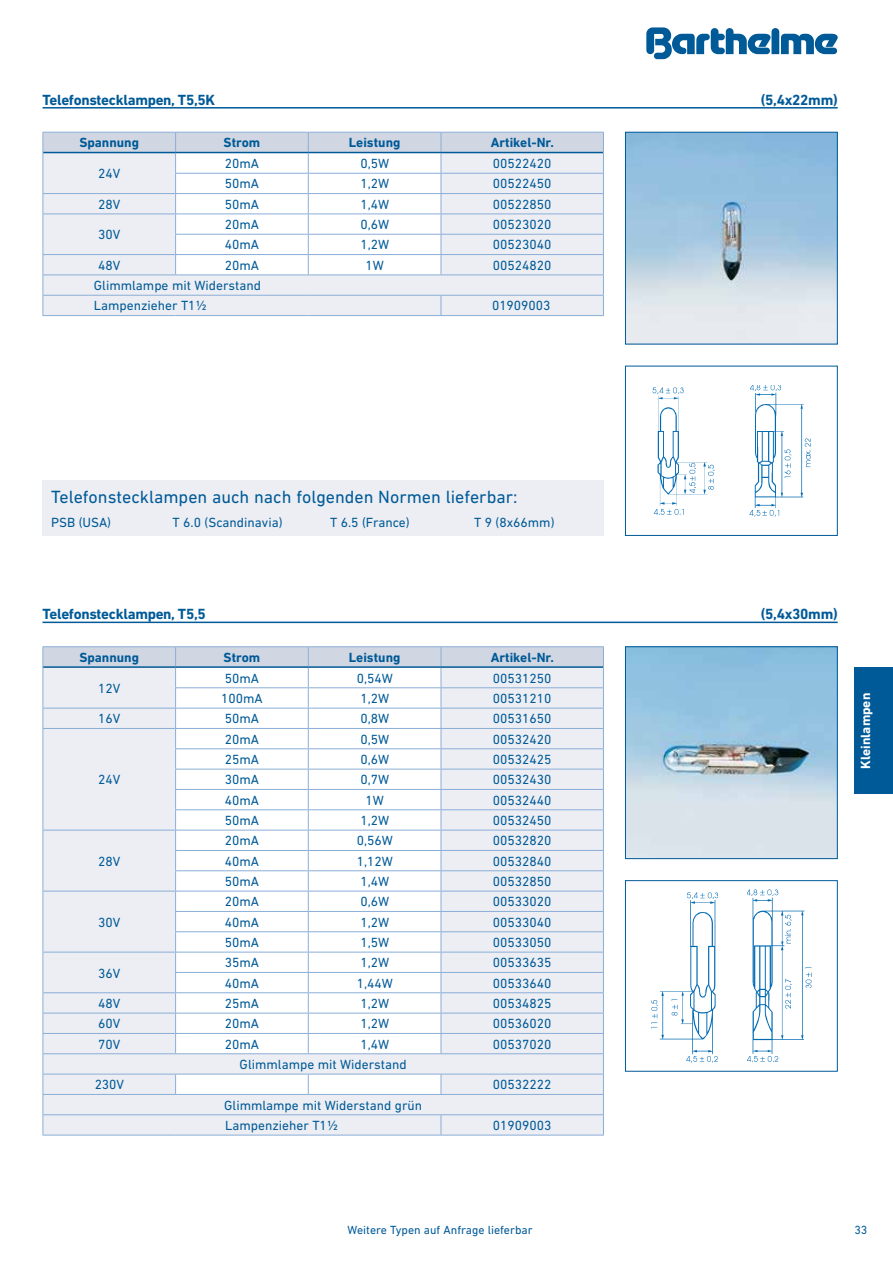
<style>
.page{position:relative;width:893px;height:1263px;background:#fff}
.page>*{position:absolute;margin:0;border:0;box-sizing:border-box;transform-origin:0 0}
.t1{font:18px "DIN Next LT Pro";color:#005a98}
.t2{font:700 15px "DIN Next LT Pro";letter-spacing:-.02em;color:#005a98}
.t3{font:13.5px/20.4px "DIN Next LT Pro";color:#005a98}
.t4{font:700 13.5px "DIN Next LT Pro";color:#005a98}
.t5{font:700 13.5px "DIN Next LT Pro";color:#fff}
.t6{font:12px "DIN Next LT Pro";color:#005a98}
</style>
<div class="page">
<svg style="left:646px;top:27px;width:192px;height:32px"></svg>
<div style="left:854px;top:668px;width:39px;height:126px;background:#005a98"></div>
<img style="left:652px;top:387px;width:62px;height:128px">
<img style="left:749px;top:385px;width:61px;height:131px">
<div style="left:625px;top:366px;width:213px;height:170px;border:1px solid #005a98"></div>
<img style="left:627px;top:134px;width:209px;height:208px">
<div style="left:625px;top:132px;width:213px;height:212px;border:1px solid #005a98"></div>
<hr style="left:43px;top:107px;width:795px;height:2px;background:#005a98">
<hr style="left:43px;top:315px;width:133px;height:1px;background:#8baed7">
<hr style="left:176px;top:315px;width:132px;height:1px;background:#8baed7">
<hr style="left:308px;top:315px;width:133px;height:1px;background:#8baed7">
<hr style="left:441px;top:315px;width:163px;height:1px;background:#8baed7">
<svg style="left:43px;top:132px;width:561px;height:183px"></svg>
<div style="left:43px;top:481px;width:561px;height:55px;background:#eceef3"></div>
<img style="left:652px;top:893px;width:66px;height:169px">
<img style="left:747px;top:889px;width:64px;height:173px">
<div style="left:625px;top:880px;width:213px;height:191px;border:1px solid #005a98"></div>
<hr style="left:43px;top:622px;width:795px;height:1px;background:#005a98">
<img style="left:627px;top:648px;width:209px;height:209px">
<div style="left:625px;top:646px;width:213px;height:213px;border:1px solid #005a98"></div>
<hr style="left:43px;top:646px;width:133px;height:1px;background:#8baed7">
<hr style="left:176px;top:646px;width:132px;height:1px;background:#8baed7">
<hr style="left:308px;top:646px;width:133px;height:1px;background:#8baed7">
<hr style="left:441px;top:646px;width:163px;height:1px;background:#8baed7">
<hr style="left:43px;top:1135px;width:133px;height:1px;background:#8baed7">
<hr style="left:176px;top:1135px;width:132px;height:1px;background:#8baed7">
<hr style="left:308px;top:1135px;width:133px;height:1px;background:#8baed7">
<hr style="left:441px;top:1135px;width:163px;height:1px;background:#8baed7">
<svg style="left:43px;top:647px;width:561px;height:488px"></svg>
<p class="t2" style="left:43px;top:91px;width:174px">Telefonstecklampen, T5,5K</p>
<p class="t2" style="left:761px;top:91px;width:78px">(5,4x22mm)</p>
<p class="t4" style="left:79px;top:135px;width:61px">Spannung</p>
<p class="t4" style="left:224px;top:135px;width:38px">Strom</p>
<p class="t4" style="left:349px;top:135px;width:53px">Leistung</p>
<p class="t4" style="left:491px;top:135px;width:65px">Artikel-Nr.</p>
<p class="t3" style="left:98px;top:163px;width:24px">24V</p>
<p class="t3" style="left:225px;top:153px;width:36px">20mA</p>
<p class="t3" style="left:360px;top:153px;width:30px">0,5W</p>
<p class="t3" style="left:493px;top:153px;width:60px">00522420</p>
<p class="t3" style="left:225px;top:174px;width:36px">50mA</p>
<p class="t3" style="left:360px;top:174px;width:30px">1,2W</p>
<p class="t3" style="left:493px;top:174px;width:60px">00522450</p>
<p class="t3" style="left:98px;top:194px;width:24px">28V</p>
<p class="t3" style="left:225px;top:194px;width:36px">50mA</p>
<p class="t3" style="left:360px;top:194px;width:30px">1,4W</p>
<p class="t3" style="left:493px;top:194px;width:60px">00522850</p>
<p class="t3" style="left:98px;top:224px;width:24px">30V</p>
<p class="t3" style="left:225px;top:214px;width:36px">20mA</p>
<p class="t3" style="left:360px;top:214px;width:30px">0,6W</p>
<p class="t3" style="left:493px;top:214px;width:60px">00523020</p>
<p class="t3" style="left:225px;top:234px;width:36px">40mA</p>
<p class="t3" style="left:360px;top:234px;width:30px">1,2W</p>
<p class="t3" style="left:493px;top:234px;width:60px">00523040</p>
<p class="t3" style="left:98px;top:255px;width:24px">48V</p>
<p class="t3" style="left:225px;top:255px;width:36px">20mA</p>
<p class="t3" style="left:366px;top:255px;width:20px">1W</p>
<p class="t3" style="left:493px;top:255px;width:60px">00524820</p>
<p class="t3" style="left:94px;top:275px;width:169px">Glimmlampe mit Widerstand<br>Lampenzieher T1½</p>
<p class="t3" style="left:492px;top:295px;width:60px">01909003</p>
<h1 class="t1" style="left:51px;top:486px;width:468px">Telefonstecklampen auch nach folgenden Normen lieferbar:</h1>
<p class="t3" style="left:51px;top:512px;width:62px">PSB (USA)</p>
<p class="t3" style="left:173px;top:512px;width:111px">T 6.0 (Scandinavia)</p>
<p class="t3" style="left:330px;top:512px;width:81px">T 6.5 (France)</p>
<p class="t3" style="left:474px;top:512px;width:82px">T 9 (8x66mm)</p>
<p class="t2" style="left:43px;top:605px;width:165px">Telefonstecklampen, T5,5</p>
<p class="t2" style="left:761px;top:605px;width:78px">(5,4x30mm)</p>
<p class="t4" style="left:79px;top:649px;width:61px">Spannung</p>
<p class="t4" style="left:224px;top:649px;width:38px">Strom</p>
<p class="t4" style="left:349px;top:649px;width:53px">Leistung</p>
<p class="t4" style="left:491px;top:649px;width:65px">Artikel-Nr.</p>
<p class="t3" style="left:98px;top:678px;width:24px">12V</p>
<p class="t3" style="left:225px;top:668px;width:36px">50mA</p>
<p class="t3" style="left:357px;top:668px;width:38px">0,54W</p>
<p class="t3" style="left:493px;top:668px;width:60px">00531250</p>
<p class="t3" style="left:221px;top:688px;width:43px">100mA</p>
<p class="t3" style="left:360px;top:688px;width:30px">1,2W</p>
<p class="t3" style="left:493px;top:688px;width:60px">00531210</p>
<p class="t3" style="left:98px;top:708px;width:24px">16V</p>
<p class="t3" style="left:225px;top:708px;width:36px">50mA</p>
<p class="t3" style="left:360px;top:708px;width:30px">0,8W</p>
<p class="t3" style="left:493px;top:708px;width:60px">00531650</p>
<p class="t3" style="left:98px;top:769px;width:24px">24V</p>
<p class="t3" style="left:98px;top:851px;width:24px">28V</p>
<p class="t3" style="left:98px;top:912px;width:24px">30V</p>
<p class="t3" style="left:98px;top:962px;width:24px">36V</p>
<p class="t3" style="left:225px;top:729px;width:36px">20mA</p>
<p class="t3" style="left:360px;top:729px;width:30px">0,5W</p>
<p class="t3" style="left:493px;top:729px;width:60px">00532420</p>
<p class="t3" style="left:225px;top:749px;width:36px">25mA</p>
<p class="t3" style="left:360px;top:749px;width:30px">0,6W</p>
<p class="t3" style="left:493px;top:749px;width:60px">00532425</p>
<p class="t3" style="left:225px;top:769px;width:36px">30mA</p>
<p class="t3" style="left:360px;top:769px;width:30px">0,7W</p>
<p class="t3" style="left:493px;top:769px;width:60px">00532430</p>
<p class="t3" style="left:225px;top:790px;width:36px">40mA</p>
<p class="t3" style="left:366px;top:790px;width:20px">1W</p>
<p class="t3" style="left:493px;top:790px;width:60px">00532440</p>
<p class="t3" style="left:225px;top:810px;width:36px">50mA</p>
<p class="t3" style="left:360px;top:810px;width:30px">1,2W</p>
<p class="t3" style="left:493px;top:810px;width:60px">00532450</p>
<p class="t3" style="left:225px;top:830px;width:36px">20mA</p>
<p class="t3" style="left:357px;top:830px;width:38px">0,56W</p>
<p class="t3" style="left:493px;top:830px;width:60px">00532820</p>
<p class="t3" style="left:225px;top:851px;width:36px">40mA</p>
<p class="t3" style="left:357px;top:851px;width:38px">1,12W</p>
<p class="t3" style="left:493px;top:851px;width:60px">00532840</p>
<p class="t3" style="left:225px;top:871px;width:36px">50mA</p>
<p class="t3" style="left:360px;top:871px;width:30px">1,4W</p>
<p class="t3" style="left:493px;top:871px;width:60px">00532850</p>
<p class="t3" style="left:225px;top:891px;width:36px">20mA</p>
<p class="t3" style="left:360px;top:891px;width:30px">0,6W</p>
<p class="t3" style="left:493px;top:891px;width:60px">00533020</p>
<p class="t3" style="left:225px;top:912px;width:36px">40mA</p>
<p class="t3" style="left:360px;top:912px;width:30px">1,2W</p>
<p class="t3" style="left:493px;top:912px;width:60px">00533040</p>
<p class="t3" style="left:225px;top:932px;width:36px">50mA</p>
<p class="t3" style="left:360px;top:932px;width:30px">1,5W</p>
<p class="t3" style="left:493px;top:932px;width:60px">00533050</p>
<p class="t3" style="left:225px;top:952px;width:36px">35mA</p>
<p class="t3" style="left:360px;top:952px;width:30px">1,2W</p>
<p class="t3" style="left:493px;top:952px;width:60px">00533635</p>
<p class="t3" style="left:225px;top:973px;width:36px">40mA</p>
<p class="t3" style="left:357px;top:973px;width:38px">1,44W</p>
<p class="t3" style="left:493px;top:973px;width:60px">00533640</p>
<p class="t3" style="left:98px;top:993px;width:24px">48V</p>
<p class="t3" style="left:225px;top:993px;width:36px">25mA</p>
<p class="t3" style="left:360px;top:993px;width:30px">1,2W</p>
<p class="t3" style="left:493px;top:993px;width:60px">00534825</p>
<p class="t3" style="left:98px;top:1013px;width:24px">60V</p>
<p class="t3" style="left:225px;top:1013px;width:36px">20mA</p>
<p class="t3" style="left:360px;top:1013px;width:30px">1,2W</p>
<p class="t3" style="left:493px;top:1013px;width:60px">00536020</p>
<p class="t3" style="left:98px;top:1034px;width:24px">70V</p>
<p class="t3" style="left:225px;top:1034px;width:36px">20mA</p>
<p class="t3" style="left:360px;top:1034px;width:30px">1,4W</p>
<p class="t3" style="left:493px;top:1034px;width:60px">00537020</p>
<p class="t3" style="left:240px;top:1054px;width:169px">Glimmlampe mit Widerstand</p>
<p class="t3" style="left:95px;top:1074px;width:31px">230V</p>
<p class="t3" style="left:493px;top:1074px;width:60px">00532222</p>
<p class="t3" style="left:224px;top:1095px;width:199px">Glimmlampe mit Widerstand grün<br>Lampenzieher T1½</p>
<p class="t3" style="left:493px;top:1115px;width:60px">01909003</p>
<p class="t5" style="left:858px;top:769px;width:77px;rotate:-90deg">Kleinlampen</p>
<p class="t6" style="left:348px;top:1223px;width:187px">Weitere Typen auf Anfrage lieferbar</p>
<p class="t6" style="left:854px;top:1223px;width:15px">33</p>
</div>
